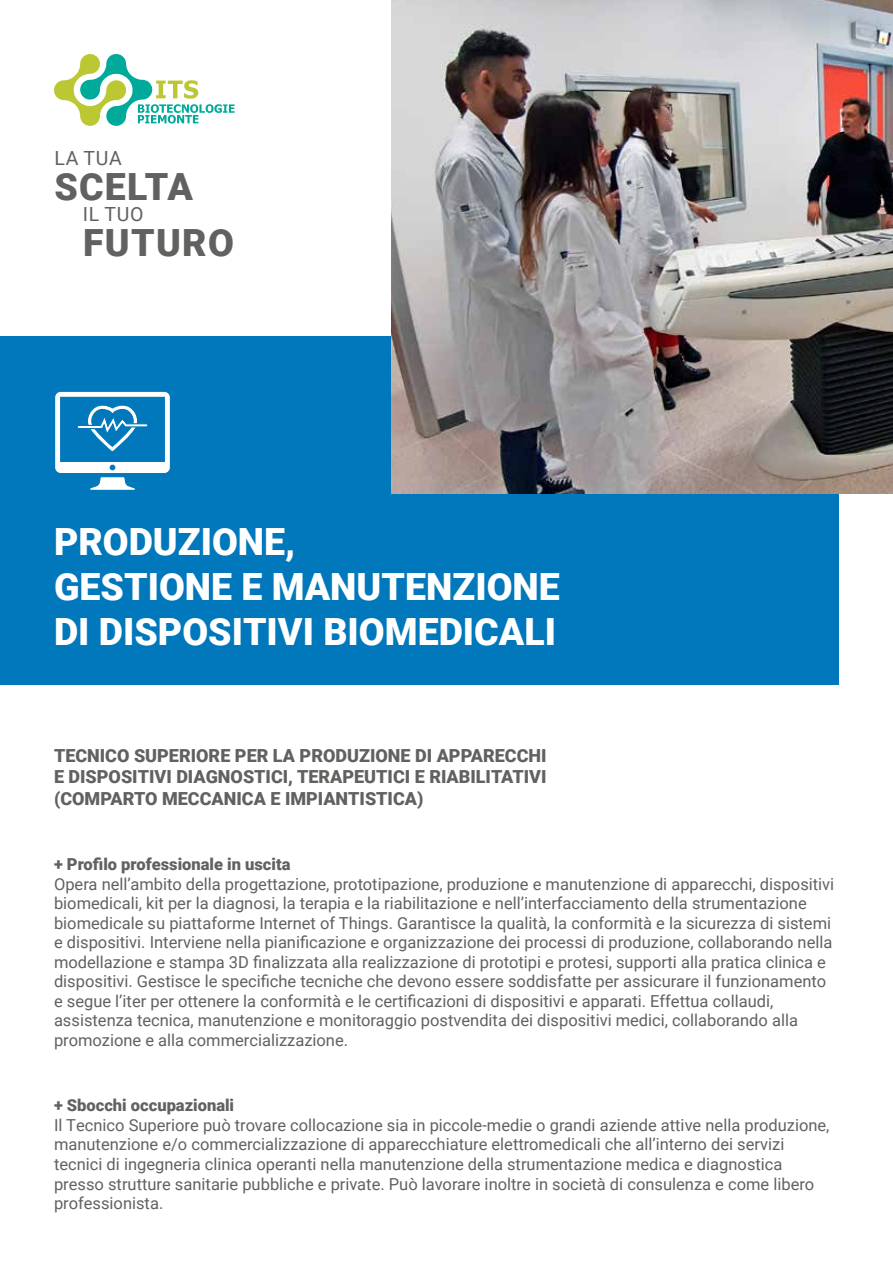
<style>
.page{position:relative;width:893px;height:1263px;background:#fff}
.page>*{position:absolute;margin:0;border:0;box-sizing:border-box;transform-origin:0 0}
.t1{font:900 37.5px/45px "Roboto";color:#fff}
.t2{font:900 37.5px "Roboto";letter-spacing:.03em;color:#616160}
.t3{font:19.5px "Roboto";letter-spacing:.035em;color:#616160}
.t4{font:900 18px/21.6px "Roboto";color:#616160;text-align:justify}
.t5{font:16.5px/19.5px "Roboto";color:#616160}
.t6{font:900 16.5px "Roboto";color:#616160}
</style>
<div class="page">
<div style="left:0;top:336px;width:839px;height:349px;background:#0078bb"></div>
<img style="left:391px;top:0;width:502px;height:493px">
<svg style="left:54px;top:54px;width:181px;height:72px"></svg>
<svg style="left:55px;top:391px;width:115px;height:99px"></svg>
<p class="t3" style="left:54px;top:145px;width:69px">LA TUA</p>
<h1 class="t2" style="left:55px;top:160px;width:140px">SCELTA</h1>
<p class="t3" style="left:83px;top:200px;width:62px">IL TUO</p>
<h1 class="t2" style="left:83px;top:216px;width:152px">FUTURO</h1>
<h1 class="t1" style="left:54px;top:518px;width:507px">PRODUZIONE,<br>GESTIONE E MANUTENZIONE<br>DI DISPOSITIVI BIOMEDICALI</h1>
<p class="t4" style="left:54px;top:744px;width:494px">TECNICO SUPERIORE PER LA PRODUZIONE DI APPARECCHI E DISPOSITIVI DIAGNOSTICI, TERAPEUTICI E RIABILITATIVI (COMPARTO MECCANICA E IMPIANTISTICA)</p>
<p class="t6" style="left:54px;top:853px;width:238px">+ Profilo professionale in uscita</p>
<p class="t5" style="left:54px;top:874px;width:782px">Opera nell’ambito della progettazione, prototipazione, produzione e manutenzione di apparecchi, dispositivi biomedicali, kit per la diagnosi, la terapia e la riabilitazione e nell’interfacciamento della strumentazione biomedicale su piattaforme Internet of Things. Garantisce la qualità, la conformità e la sicurezza di sistemi e dispositivi. Interviene nella pianificazione e organizzazione dei processi di produzione, collaborando nella modellazione e stampa 3D finalizzata alla realizzazione di prototipi e protesi, supporti alla pratica clinica e dispositivi. Gestisce le specifiche tecniche che devono essere soddisfatte per assicurare il funzionamento e segue l’iter per ottenere la conformità e le certificazioni di dispositivi e apparati. Effettua collaudi, assistenza tecnica, manutenzione e monitoraggio postvendita dei dispositivi medici, collaborando alla promozione e alla commercializzazione.</p>
<p class="t6" style="left:54px;top:1094px;width:182px">+ Sbocchi occupazionali</p>
<p class="t5" style="left:54px;top:1115px;width:777px">Il Tecnico Superiore può trovare collocazione sia in piccole-medie o grandi aziende attive nella produzione, manutenzione e/o commercializzazione di apparecchiature elettromedicali che all’interno dei servizi tecnici di ingegneria clinica operanti nella manutenzione della strumentazione medica e diagnostica presso strutture sanitarie pubbliche e private. Può lavorare inoltre in società di consulenza e come libero professionista.</p>
</div>
